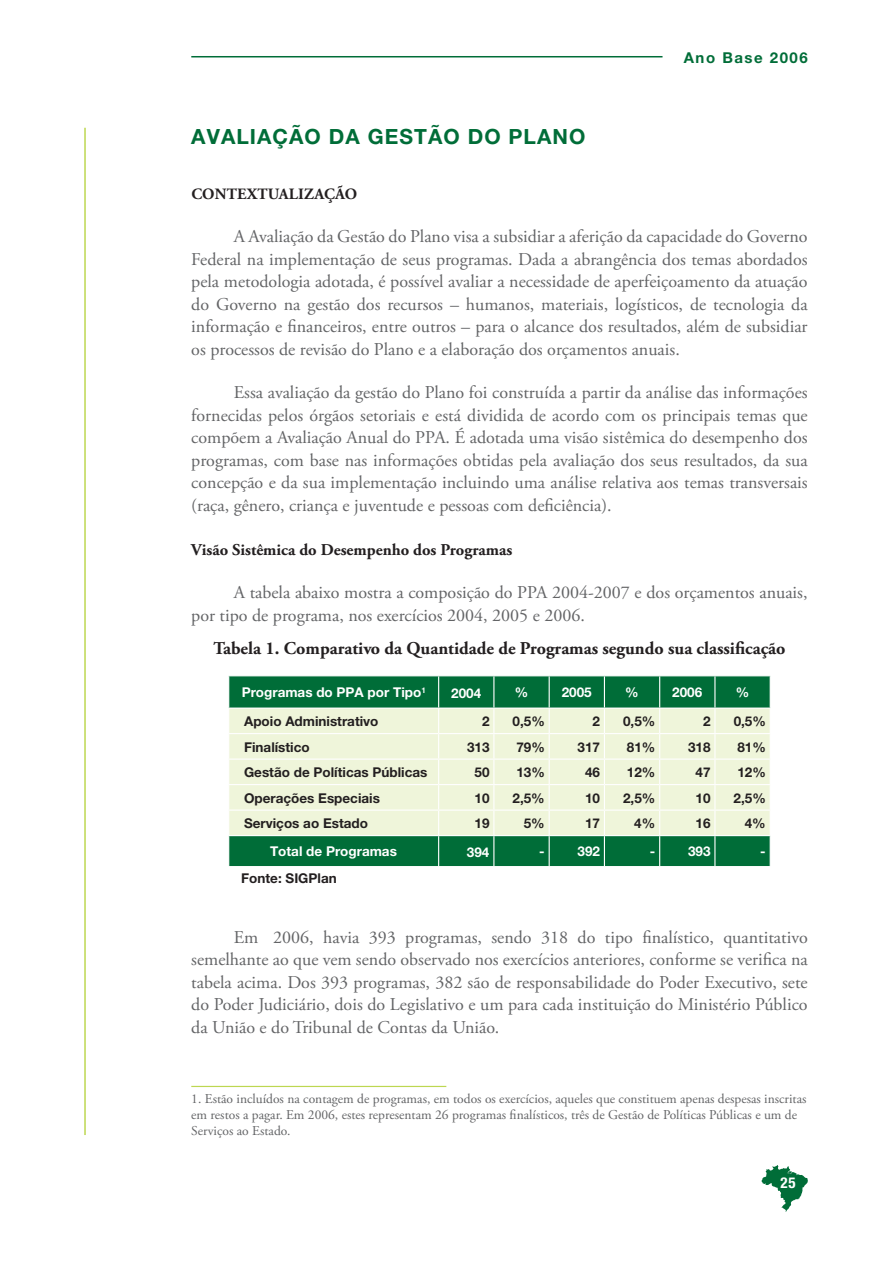
<style>
.page{position:relative;width:893px;height:1263px;background:#fff}
.page>*{position:absolute;margin:0;border:0;box-sizing:border-box;transform-origin:0 0}
.t1{font:700 21px "Helvetica Neue";letter-spacing:.05em;color:#006d38}
.t2{font:18px/22.5px "Adobe Garamond Pro";color:#636466;text-align:justify}
.t3{font:700 18px "Adobe Garamond Pro";color:#231f20}
.t4{font:700 16.5px "Adobe Garamond Pro";color:#231f20}
.t5{font:700 15.75px "Adobe Garamond Pro";letter-spacing:.015em;color:#231f20}
.t6{font:700 15px "Helvetica Neue";letter-spacing:.1em;color:#006d38}
.t7{font:700 condensed 15px "Helvetica Neue";color:#fff}
.t8{font:13.5px/16.2px "Adobe Garamond Pro";color:#636466}
.t9{font:700 13.5px "Helvetica Neue";color:#231f20}
.t10{font:700 13.5px "Helvetica Neue";color:#fff}
</style>
<div class="page">
<hr style="left:84px;top:128px;width:2px;height:1007px;background:#bdd751">
<hr style="left:191px;top:56px;width:471px;height:1px;background:#006d38">
<svg style="left:761px;top:1165px;width:47px;height:47px"></svg>
<div style="left:229px;top:676px;width:541px;height:190px;background:#006d38"></div>
<div style="left:229px;top:709px;width:541px;height:126px;background:#eff5da"></div>
<hr style="left:438px;top:676px;width:1px;height:32px;background:#fff">
<hr style="left:493px;top:676px;width:1px;height:32px;background:#fff">
<hr style="left:549px;top:676px;width:1px;height:32px;background:#fff">
<hr style="left:604px;top:676px;width:1px;height:32px;background:#fff">
<hr style="left:659px;top:676px;width:1px;height:32px;background:#fff">
<hr style="left:714px;top:676px;width:1px;height:32px;background:#fff">
<hr style="left:228px;top:708px;width:211px;height:1px;background:#fff">
<hr style="left:439px;top:708px;width:55px;height:1px;background:#fff">
<hr style="left:494px;top:708px;width:55px;height:1px;background:#fff">
<hr style="left:549px;top:708px;width:55px;height:1px;background:#fff">
<hr style="left:604px;top:708px;width:56px;height:1px;background:#fff">
<hr style="left:660px;top:708px;width:55px;height:1px;background:#fff">
<hr style="left:715px;top:708px;width:56px;height:1px;background:#fff">
<hr style="left:228px;top:733px;width:211px;height:1px;background:#fff">
<hr style="left:439px;top:733px;width:55px;height:1px;background:#fff">
<hr style="left:494px;top:733px;width:55px;height:1px;background:#fff">
<hr style="left:549px;top:733px;width:55px;height:1px;background:#fff">
<hr style="left:604px;top:733px;width:56px;height:1px;background:#fff">
<hr style="left:660px;top:733px;width:55px;height:1px;background:#fff">
<hr style="left:715px;top:733px;width:56px;height:1px;background:#fff">
<hr style="left:228px;top:759px;width:211px;height:1px;background:#fff">
<hr style="left:439px;top:759px;width:55px;height:1px;background:#fff">
<hr style="left:494px;top:759px;width:55px;height:1px;background:#fff">
<hr style="left:549px;top:759px;width:55px;height:1px;background:#fff">
<hr style="left:604px;top:759px;width:56px;height:1px;background:#fff">
<hr style="left:660px;top:759px;width:55px;height:1px;background:#fff">
<hr style="left:715px;top:759px;width:56px;height:1px;background:#fff">
<hr style="left:228px;top:784px;width:211px;height:1px;background:#fff">
<hr style="left:439px;top:784px;width:55px;height:1px;background:#fff">
<hr style="left:494px;top:784px;width:55px;height:1px;background:#fff">
<hr style="left:549px;top:784px;width:55px;height:1px;background:#fff">
<hr style="left:604px;top:784px;width:56px;height:1px;background:#fff">
<hr style="left:660px;top:784px;width:55px;height:1px;background:#fff">
<hr style="left:715px;top:784px;width:56px;height:1px;background:#fff">
<hr style="left:228px;top:810px;width:211px;height:1px;background:#fff">
<hr style="left:439px;top:810px;width:55px;height:1px;background:#fff">
<svg style="left:438px;top:709px;width:1px;height:126px"></svg>
<hr style="left:494px;top:810px;width:55px;height:1px;background:#fff">
<svg style="left:493px;top:709px;width:1px;height:126px"></svg>
<hr style="left:549px;top:810px;width:55px;height:1px;background:#fff">
<svg style="left:549px;top:709px;width:1px;height:126px"></svg>
<hr style="left:604px;top:810px;width:56px;height:1px;background:#fff">
<svg style="left:604px;top:709px;width:1px;height:126px"></svg>
<hr style="left:660px;top:810px;width:55px;height:1px;background:#fff">
<svg style="left:659px;top:709px;width:1px;height:126px"></svg>
<hr style="left:715px;top:810px;width:56px;height:1px;background:#fff">
<svg style="left:714px;top:709px;width:1px;height:126px"></svg>
<hr style="left:228px;top:835px;width:211px;height:1px;background:#fff">
<hr style="left:439px;top:835px;width:55px;height:1px;background:#fff">
<hr style="left:438px;top:836px;width:1px;height:30px;background:#fff">
<hr style="left:494px;top:835px;width:55px;height:1px;background:#fff">
<hr style="left:493px;top:836px;width:1px;height:30px;background:#fff">
<hr style="left:549px;top:835px;width:55px;height:1px;background:#fff">
<hr style="left:549px;top:836px;width:1px;height:30px;background:#fff">
<hr style="left:604px;top:835px;width:56px;height:1px;background:#fff">
<hr style="left:604px;top:836px;width:1px;height:30px;background:#fff">
<hr style="left:660px;top:835px;width:55px;height:1px;background:#fff">
<hr style="left:659px;top:836px;width:1px;height:30px;background:#fff">
<hr style="left:715px;top:835px;width:56px;height:1px;background:#fff">
<hr style="left:714px;top:836px;width:1px;height:30px;background:#fff">
<hr style="left:191px;top:1086px;width:255px;height:1px;background:#bdd751">
<p class="t6" style="left:684px;top:52px;width:125px">Ano Base 2006</p>
<p class="t1" style="left:191px;top:129px;width:396px">AVALIAÇÃO DA GESTÃO DO PLANO</p>
<p class="t5" style="left:191px;top:187px;width:167px">CONTEXTUALIZAÇÃO</p>
<p class="t2" style="left:191px;top:227px;width:618px;text-indent:42px">A Avaliação da Gestão do Plano visa a subsidiar a aferição da capacidade do Governo Federal na implementação de seus programas. Dada a abrangência dos temas abordados pela metodologia adotada, é possível avaliar a necessidade de aperfeiçoamento da atuação do Governo na gestão dos recursos – humanos, materiais, logísticos, de tecnologia da informação e financeiros, entre outros – para o alcance dos resultados, além de subsidiar os processos de revisão do Plano e a elaboração dos orçamentos anuais.</p>
<p class="t2" style="left:191px;top:383px;width:618px;text-indent:42px">Essa avaliação da gestão do Plano foi construída a partir da análise das informações fornecidas pelos órgãos setoriais e está dividida de acordo com os principais temas que compõem a Avaliação Anual do PPA. É adotada uma visão sistêmica do desempenho dos programas, com base nas informações obtidas pela avaliação dos seus resultados, da sua concepção e da sua implementação incluindo uma análise relativa aos temas transversais (raça, gênero, criança e juventude e pessoas com deficiência).</p>
<p class="t4" style="left:191px;top:543px;width:322px">Visão Sistêmica do Desempenho dos Programas</p>
<p class="t2" style="left:191px;top:583px;width:618px;text-indent:42px">A tabela abaixo mostra a composição do PPA 2004-2007 e dos orçamentos anuais, por tipo de programa, nos exercícios 2004, 2005 e 2006.</p>
<p class="t3" style="left:213px;top:641px;width:573px">Tabela 1. Comparativo da Quantidade de Programas segundo sua classificação</p>
<p class="t10" style="left:242px;top:688px;width:186px">Programas do PPA por Tipo<sup>1</sup></p>
<p class="t10" style="left:451px;top:688px;width:32px">2004</p>
<p class="t10" style="left:515px;top:688px;width:15px">%</p>
<p class="t10" style="left:562px;top:688px;width:32px">2005</p>
<p class="t10" style="left:625px;top:688px;width:15px">%</p>
<p class="t10" style="left:672px;top:688px;width:32px">2006</p>
<p class="t10" style="left:736px;top:688px;width:15px">%</p>
<p class="t9" style="left:244px;top:717px;width:136px">Apoio Administrativo</p>
<p class="t9" style="left:482px;top:717px;width:9px">2</p>
<p class="t9" style="left:513px;top:716px;width:34px">0,5%</p>
<p class="t9" style="left:593px;top:716px;width:9px">2</p>
<p class="t9" style="left:623px;top:716px;width:34px">0,5%</p>
<p class="t9" style="left:703px;top:716px;width:9px">2</p>
<p class="t9" style="left:734px;top:716px;width:34px">0,5%</p>
<p class="t9" style="left:244px;top:742px;width:67px">Finalístico</p>
<p class="t9" style="left:467px;top:742px;width:24px">313</p>
<p class="t9" style="left:516px;top:742px;width:30px">79%</p>
<p class="t9" style="left:578px;top:742px;width:24px">317</p>
<p class="t9" style="left:627px;top:742px;width:30px">81%</p>
<p class="t9" style="left:688px;top:742px;width:24px">318</p>
<p class="t9" style="left:737px;top:742px;width:30px">81%</p>
<p class="t9" style="left:244px;top:768px;width:185px">Gestão de Políticas Públicas</p>
<p class="t9" style="left:474px;top:768px;width:17px">50</p>
<p class="t9" style="left:516px;top:768px;width:30px">13%</p>
<p class="t9" style="left:585px;top:768px;width:17px">46</p>
<p class="t9" style="left:627px;top:768px;width:30px">12%</p>
<p class="t9" style="left:695px;top:768px;width:17px">47</p>
<p class="t9" style="left:737px;top:768px;width:30px">12%</p>
<p class="t9" style="left:244px;top:793px;width:137px">Operações Especiais</p>
<p class="t9" style="left:474px;top:793px;width:17px">10</p>
<p class="t9" style="left:512px;top:793px;width:34px">2,5%</p>
<p class="t9" style="left:585px;top:793px;width:17px">10</p>
<p class="t9" style="left:623px;top:793px;width:34px">2,5%</p>
<p class="t9" style="left:695px;top:793px;width:17px">10</p>
<p class="t9" style="left:733px;top:793px;width:34px">2,5%</p>
<p class="t9" style="left:244px;top:819px;width:125px">Serviços ao Estado</p>
<p class="t9" style="left:474px;top:819px;width:17px">19</p>
<p class="t9" style="left:524px;top:819px;width:22px">5%</p>
<p class="t9" style="left:585px;top:819px;width:17px">17</p>
<p class="t9" style="left:634px;top:819px;width:22px">4%</p>
<p class="t9" style="left:695px;top:819px;width:17px">16</p>
<p class="t9" style="left:745px;top:819px;width:22px">4%</p>
<p class="t10" style="left:270px;top:846px;width:128px">Total de Programas</p>
<p class="t10" style="left:467px;top:847px;width:24px">394</p>
<p class="t10" style="left:539px;top:847px;width:7px">-</p>
<p class="t10" style="left:577px;top:847px;width:24px">392</p>
<p class="t10" style="left:650px;top:847px;width:7px">-</p>
<p class="t10" style="left:688px;top:847px;width:24px">393</p>
<p class="t10" style="left:760px;top:847px;width:7px">-</p>
<p class="t9" style="left:241px;top:873px;width:97px">Fonte: SIGPlan</p>
<p class="t2" style="left:191px;top:927px;width:618px;text-indent:42px">Em<sup>1</sup> 2006, havia 393 programas, sendo 318 do tipo finalístico, quantitativo semelhante ao que vem sendo observado nos exercícios anteriores, conforme se verifica na tabela acima. Dos 393 programas, 382 são de responsabilidade do Poder Executivo, sete do Poder Judiciário, dois do Legislativo e um para cada instituição do Ministério Público da União e do Tribunal de Contas da União.</p>
<p class="t8" style="left:191px;top:1091px;width:617px">1. Estão incluídos na contagem de programas, em todos os exercícios, aqueles que constituem apenas despesas inscritas em restos a pagar. Em 2006, estes representam 26 programas finalísticos, três de Gestão de Políticas Públicas e um de<br>Serviços ao Estado.</p>
<p class="t7" style="left:780px;top:1177px;width:17px">25</p>
</div>
